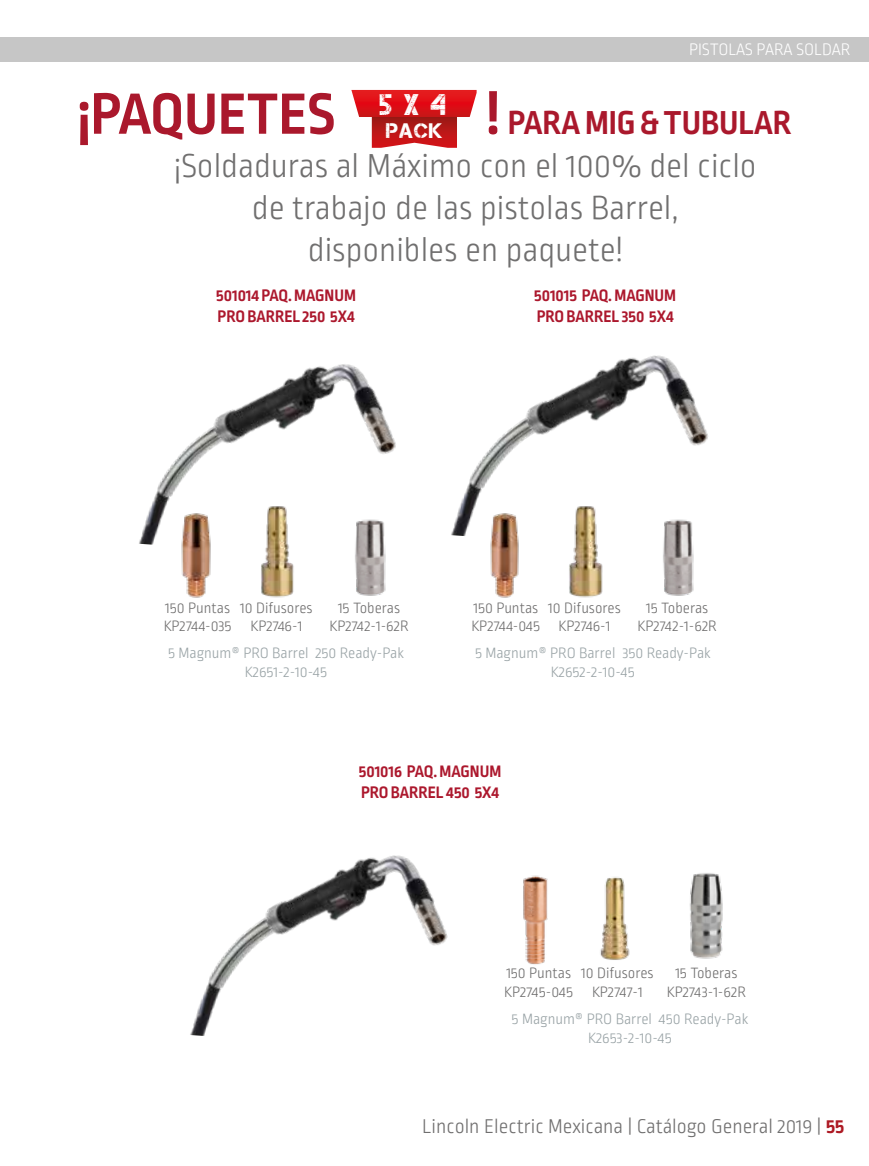
<style>
.page{position:relative;width:869px;height:1166px;background:#fff}
.page>*{position:absolute;margin:0;border:0;box-sizing:border-box;transform-origin:0 0}
.t1{font:700 61.25px "Ropa Sans Pro";color:#aa182c}
.t2{font:300 35px "Ropa Sans Pro";color:#706f6f}
.t3{font:700 35px "Ropa Sans Pro";color:#aa182c}
.t4{font:29.75px "Captureit";color:#fff}
.t5{font:300 21px "Ropa Sans Pro";color:#706f6f}
.t6{font:21px "Captureit";color:#fff}
.t7{font:700 17.5px/21px "Ropa Sans Pro";color:#ac182d}
.t8{font:300 17.5px "Ropa Sans Pro";color:#fff}
.t9{font:300 15.75px/18.9px "Ropa Sans Pro";color:#706f6f;text-align:center}
.t10{font:300 15.75px/18.9px "Ropa Sans Pro";color:#99a3a6;text-align:center}
.s1{font-size:61.25px}
.s2{font-weight:700;color:#ad1923}
</style>
<div class="page">
<div style="left:0;top:37px;width:868px;height:25px;background:#c6c6c6"></div>
<img style="left:451px;top:355px;width:257px;height:181px">
<img style="left:190px;top:855px;width:258px;height:181px">
<img style="left:139px;top:364px;width:257px;height:181px">
<img style="left:251px;top:500px;width:53px;height:98px">
<img style="left:558px;top:500px;width:53px;height:98px">
<img style="left:345px;top:511px;width:47px;height:85px">
<img style="left:653px;top:511px;width:47px;height:85px">
<img style="left:180px;top:513px;width:32px;height:85px">
<img style="left:488px;top:513px;width:32px;height:85px">
<svg style="left:351px;top:90px;width:125px;height:58px"></svg>
<img style="left:689px;top:873px;width:34px;height:85px">
<img style="left:600px;top:877px;width:30px;height:83px">
<img style="left:523px;top:875px;width:25px;height:90px">
<p class="t8" style="left:688px;top:40px;width:163px">PISTOLAS PARA SOLDAR</p>
<h1 class="t1" style="left:78px;top:79px;width:259px">¡PAQUETES</h1>
<h2 class="t3" style="left:486px;top:102px;width:306px"><span class="s1">!</span> PARA MIG &amp; TUBULAR</h2>
<h2 class="t2" style="left:174px;top:147px;width:584px">¡Soldaduras al Máximo con el 100% del ciclo</h2>
<h2 class="t2" style="left:252px;top:189px;width:428px">de trabajo de las pistolas Barrel,</h2>
<h2 class="t2" style="left:308px;top:231px;width:316px">disponibles en paquete!</h2>
<p class="t7" style="left:216px;top:285px;width:141px">501014 PAQ. MAGNUM<br>PRO BARREL 250 5X4</p>
<p class="t7" style="left:534px;top:285px;width:143px">501015 PAQ. MAGNUM<br>PRO BARREL 350 5X4</p>
<h3 class="t4" style="left:379px;top:88px;width:68px">5 X 4</h3>
<h3 class="t6" style="left:386px;top:119px;width:58px">PACK</h3>
<p class="t9" style="left:240px;top:599px;width:74px">10 Difusores<br>KP2746-1</p>
<p class="t9" style="left:548px;top:599px;width:74px">10 Difusores<br>KP2746-1</p>
<p class="t9" style="left:329px;top:599px;width:81px">15 Toberas<br>KP2742-1-62R</p>
<p class="t9" style="left:637px;top:599px;width:81px">15 Toberas<br>KP2742-1-62R</p>
<p class="t9" style="left:164px;top:599px;width:69px;text-align:left">150 Puntas<br>KP2744-035</p>
<p class="t9" style="left:471px;top:599px;width:70px;text-align:left">150 Puntas<br>KP2744-045</p>
<p class="t10" style="left:168px;top:644px;width:237px">5 Magnum® PRO Barrel 250 Ready-Pak<br>K2651-2-10-45</p>
<p class="t10" style="left:475px;top:644px;width:237px">5 Magnum® PRO Barrel 350 Ready-Pak<br>K2652-2-10-45</p>
<p class="t7" style="left:359px;top:761px;width:144px">501016 PAQ. MAGNUM<br>PRO BARREL 450 5X4</p>
<p class="t9" style="left:504px;top:965px;width:70px;text-align:left">150 Puntas<br>KP2745-045</p>
<p class="t9" style="left:581px;top:965px;width:74px">10 Difusores<br>KP2747-1</p>
<p class="t9" style="left:666px;top:965px;width:80px">15 Toberas<br>KP2743-1-62R</p>
<p class="t10" style="left:511px;top:1010px;width:238px">5 Magnum® PRO Barrel 450 Ready-Pak<br>K2653-2-10-45</p>
<h3 class="t5" style="left:422px;top:1115px;width:423px">Lincoln Electric Mexicana | Catálogo General 2019 | <span class="s2">55</span></h3>
</div>
